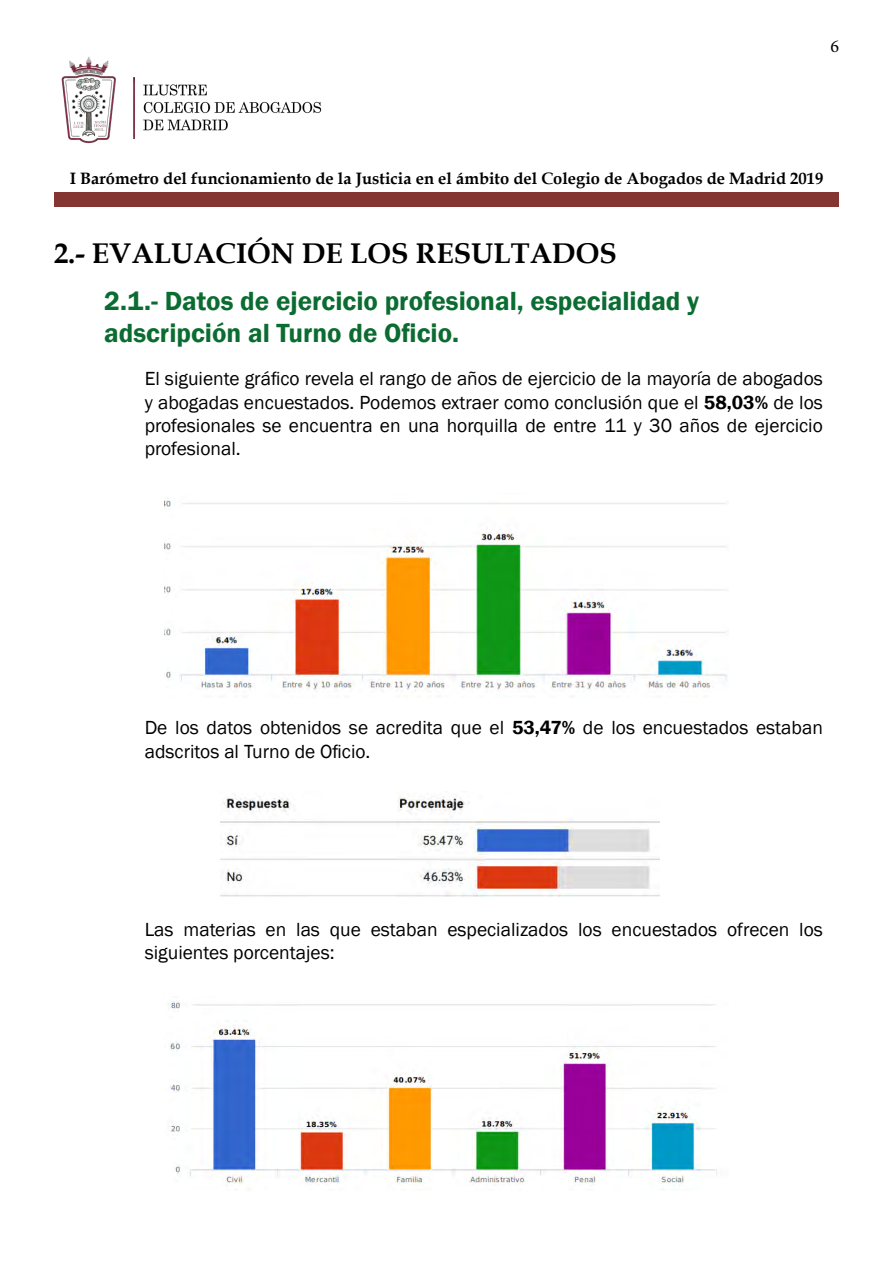
<style>
.page{position:relative;width:893px;height:1263px;background:#fff}
.page>*{position:absolute;margin:0;border:0;box-sizing:border-box;transform-origin:0 0}
.t1{font:700 28.5px "Book Antiqua";color:#000}
.t2{font:600 27px/32.4px "Franklin Gothic";color:#0b6c31}
.t3{font:19.5px/23.4px "Franklin Gothic";color:#000}
.t4{font:18px "Minion Pro";color:#000}
.t5{font:700 16.5px "Book Antiqua";color:#000}
.s1{font-weight:600}
</style>
<div class="page">
<div style="left:54px;top:192px;width:785px;height:15px;background:#843532"></div>
<img style="left:61px;top:57px;width:261px;height:87px">
<img style="left:164px;top:500px;width:563px;height:197px">
<img style="left:220px;top:792px;width:440px;height:105px">
<img style="left:168px;top:1001px;width:549px;height:189px">
<p class="t4" style="left:830px;top:34px;width:10px">6</p>
<p class="t5" style="left:70px;top:167px;width:755px">I Barómetro del funcionamiento de la Justicia en el ámbito del Colegio de Abogados de Madrid 2019</p>
<h1 class="t1" style="left:54px;top:234px;width:564px">2.- EVALUACIÓN DE LOS RESULTADOS</h1>
<h2 class="t2" style="left:104px;top:285px;width:597px">2.1.- Datos de ejercicio profesional, especialidad y adscripción al Turno de Oficio.</h2>
<p class="t3" style="left:145px;top:367px;width:680px;text-align:justify">El siguiente gráfico revela el rango de años de ejercicio de la mayoría de abogados y abogadas encuestados. Podemos extraer como conclusión que el <span class="s1">58,03%</span> de los profesionales se encuentra en una horquilla de entre 11 y 30 años de ejercicio profesional.</p>
<p class="t3" style="left:145px;top:716px;width:680px">De los datos obtenidos se acredita que el <span class="s1">53,47%</span> de los encuestados estaban adscritos al Turno de Oficio.</p>
<p class="t3" style="left:145px;top:918px;width:680px">Las materias en las que estaban especializados los encuestados ofrecen los siguientes porcentajes:</p>
</div>
